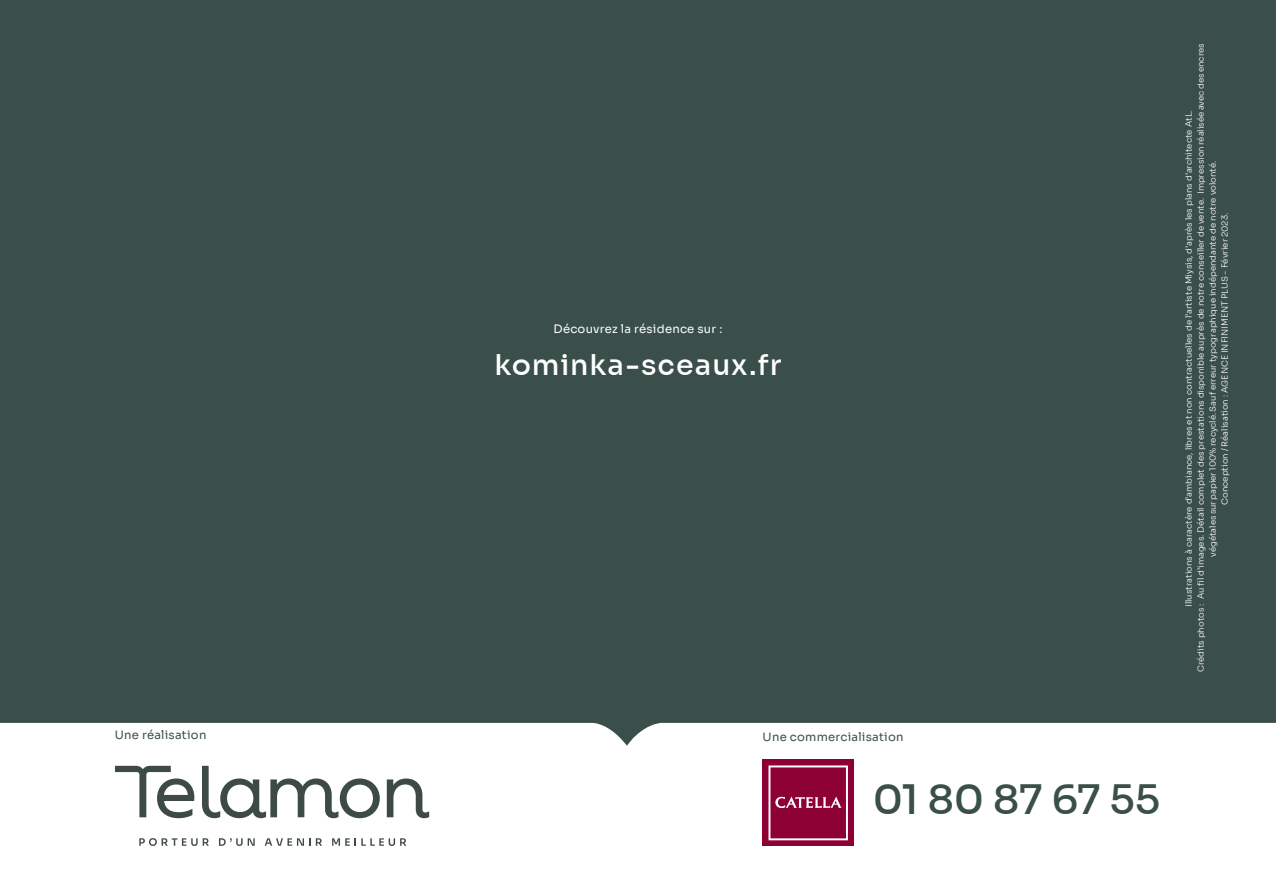
<style>
.page{position:relative;width:1276px;height:893px;background:#3b4f4a}
.page>*{position:absolute;margin:0;border:0;box-sizing:border-box;transform-origin:0 0}
.t1{font:500 40.5px "Sora";letter-spacing:-.015em;color:#3b4f4a}
.t2{font:500 28.5px "Sora";letter-spacing:.035em;color:#fff}
.t3{font:11.55px "Sora";letter-spacing:.02em;color:#3b4f4a}
.t4{font:11.55px "Sora";letter-spacing:.02em;color:#fff}
.t5{font:300 8.55px/12px "Sora";color:#fff;text-align:center}
</style>
<div class="page">
<div style="left:0;top:723px;width:1276px;height:170px;background:#fff"></div>
<svg style="left:115px;top:766px;width:79px;height:52px"></svg>
<svg style="left:387px;top:778px;width:42px;height:40px"></svg>
<svg style="left:202px;top:766px;width:178px;height:52px"></svg>
<svg style="left:139px;top:838px;width:70px;height:8px"></svg>
<svg style="left:219px;top:838px;width:36px;height:8px"></svg>
<svg style="left:265px;top:838px;width:57px;height:8px"></svg>
<svg style="left:332px;top:838px;width:74px;height:8px"></svg>
<div style="left:762px;top:760px;width:92px;height:86px;background:#8c0033"></div>
<svg style="left:768px;top:765px;width:80px;height:75px"></svg>
<h3 class="t4" style="left:553px;top:319px;width:170px">Découvrez la résidence sur :</h3>
<h2 class="t2" style="left:494px;top:347px;width:288px">kominka-sceaux.fr</h2>
<h3 class="t3" style="left:115px;top:726px;width:93px">Une réalisation</h3>
<h3 class="t3" style="left:762px;top:727px;width:142px">Une commercialisation</h3>
<h1 class="t1" style="left:872px;top:774px;width:289px">01 80 87 67 55</h1>
<p class="t5" style="left:1182px;top:672px;width:630px;rotate:-90deg">Illustrations à caractère d’ambiance, libres et non contractuelles de l’artiste Miysis, d’après les plans d’architecte AtL.<br>Crédits photos : Au fil d’images. Détail complet des prestations disponible auprès de notre conseiller de vente. Impression réalisée avec des encres végétales sur papier 100% recyclé. Sauf erreur typographique indépendante de notre volonté.<br>Conception / Réalisation : AGENCE INFINIMENT PLUS - Février 2023.</p>
</div>
